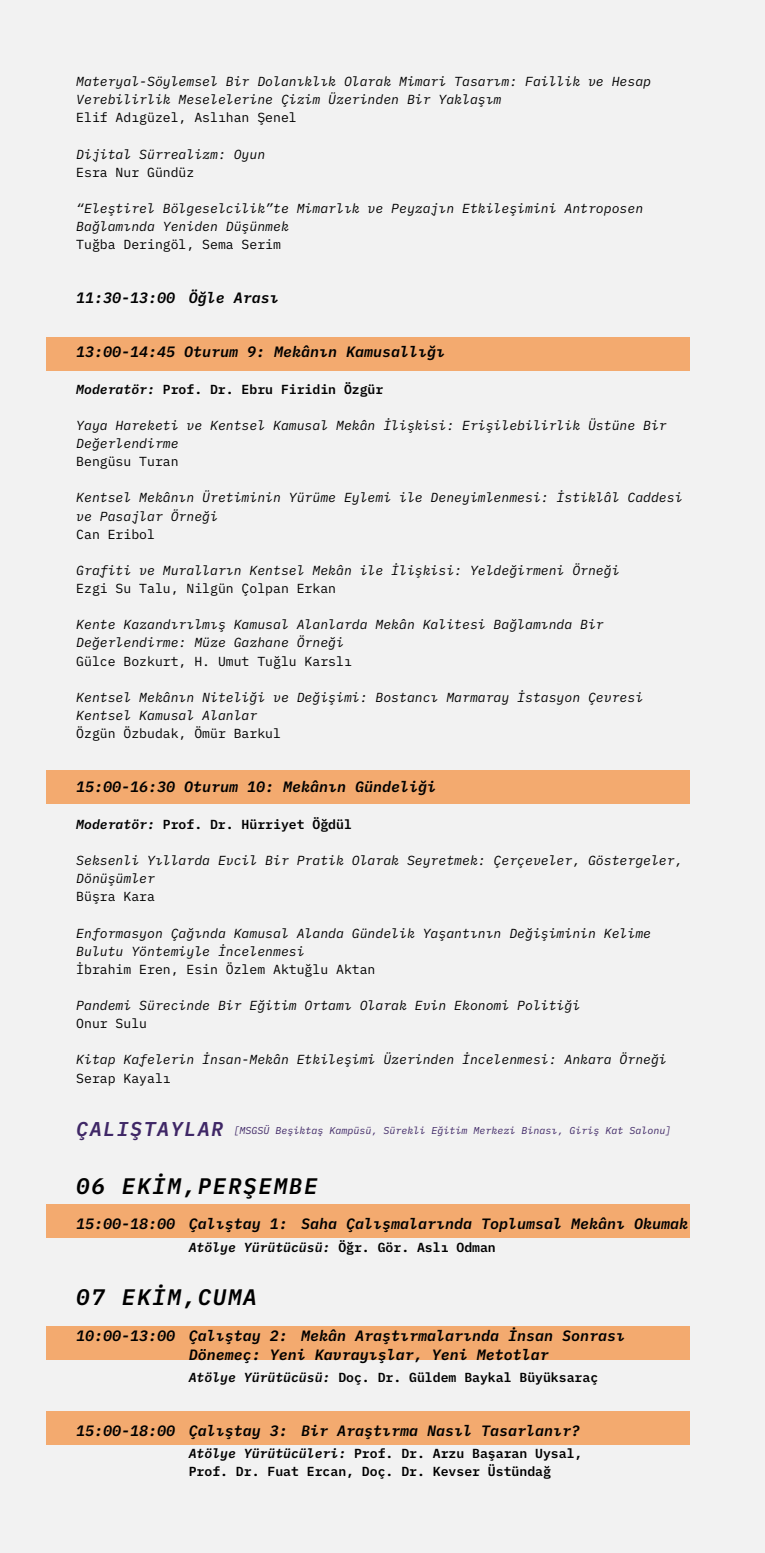
<style>
.page{position:relative;width:765px;height:1553px;background:#fff}
.page>*{position:absolute;margin:0;border:0;box-sizing:border-box;transform-origin:0 0}
.t1{font:italic 600 22.5px "IBM Plex Mono";letter-spacing:.075em;color:#000}
.t2{font:italic 600 20px "IBM Plex Mono";letter-spacing:.075em;color:#3f2766}
.t3{font:italic 600 15px/18.1px "IBM Plex Mono";color:#000}
.t4{font:italic 13.12px/18.1px "IBM Plex Mono";color:#000}
.t5{font:13.12px "IBM Plex Mono";color:#000}
.t6{font:600 13.12px/18.1px "IBM Plex Mono";color:#000}
.t7{font:italic 600 13.12px "IBM Plex Mono";color:#000}
.t8{font:italic 10px "IBM Plex Mono";color:#3f2766}
.s1{font-style:italic}
.s2{font-style:normal}
</style>
<div class="page">
<div style="left:0;top:0;width:765px;height:1552px;background:#f2f2f2"></div>
<div style="left:46px;top:337px;width:643px;height:33px;background:#f3aa6f"></div>
<div style="left:46px;top:770px;width:643px;height:34px;background:#f3aa6f"></div>
<div style="left:46px;top:1204px;width:643px;height:34px;background:#f3aa6f"></div>
<div style="left:46px;top:1326px;width:643px;height:34px;background:#f3aa6f"></div>
<div style="left:46px;top:1410px;width:643px;height:34px;background:#f3aa6f"></div>
<p class="t4" style="left:76px;top:71px;width:576px">Materyal-Söylemsel Bir Dolanıklık Olarak Mimari Tasarım: Faillik ve Hesap<br>Verebilirlik Meselelerine Çizim Üzerinden Bir Yaklaşım</p>
<p class="t5" style="left:76px;top:108px;width:222px">Elif Adıgüzel, Aslıhan Şenel</p>
<p class="t4" style="left:76px;top:144px;width:191px">Dijital Sürrealizm: Oyun</p>
<p class="t5" style="left:76px;top:162px;width:120px">Esra Nur Gündüz</p>
<p class="t4" style="left:76px;top:198px;width:568px">“Eleştirel Bölgeselcilik”te Mimarlık ve Peyzajın Etkileşimini Antroposen<br>Bağlamında Yeniden Düşünmek</p>
<p class="t5" style="left:76px;top:234px;width:206px">Tuğba Deringöl, Sema Serim</p>
<p class="t3" style="left:76px;top:287px;width:204px">11:30-13:00 Öğle Arası</p>
<p class="t3" style="left:76px;top:342px;width:371px">13:00-14:45 Oturum 9: Mekânın Kamusallığı</p>
<p class="t6" style="left:76px;top:379px;width:309px"><span class="s1">Moderatör:</span> Prof. Dr. Ebru Firidin Özgür</p>
<p class="t4" style="left:76px;top:415px;width:592px">Yaya Hareketi ve Kentsel Kamusal Mekân İlişkisi: Erişilebilirlik Üstüne Bir<br>Değerlendirme</p>
<p class="t5" style="left:76px;top:451px;width:104px">Bengüsu Turan</p>
<p class="t4" style="left:76px;top:487px;width:608px">Kentsel Mekânın Üretiminin Yürüme Eylemi ile Deneyimlenmesi: İstiklâl Caddesi ve Pasajlar Örneği</p>
<p class="t5" style="left:76px;top:524px;width:80px">Can Eribol</p>
<p class="t4" style="left:76px;top:560px;width:545px">Grafiti ve Muralların Kentsel Mekân ile İlişkisi: Yeldeğirmeni Örneği</p>
<p class="t5" style="left:76px;top:578px;width:261px">Ezgi Su Talu, Nilgün Çolpan Erkan</p>
<p class="t4" style="left:76px;top:614px;width:529px">Kente Kazandırılmış Kamusal Alanlarda Mekân Kalitesi Bağlamında Bir<br>Değerlendirme: Müze Gazhane Örneği</p>
<p class="t5" style="left:76px;top:651px;width:277px">Gülce Bozkurt, H. Umut Tuğlu Karslı</p>
<p class="t4" style="left:76px;top:687px;width:568px">Kentsel Mekânın Niteliği ve Değişimi: Bostancı Marmaray İstasyon Çevresi<br>Kentsel Kamusal Alanlar</p>
<p class="t5" style="left:76px;top:723px;width:206px">Özgün Özbudak, Ömür Barkul</p>
<p class="t3" style="left:76px;top:777px;width:362px">15:00-16:30 Oturum 10: Mekânın Gündeliği</p>
<p class="t6" style="left:76px;top:814px;width:277px"><span class="s1">Moderatör:</span> Prof. Dr. Hürriyet Öğdül</p>
<p class="t4" style="left:76px;top:850px;width:608px">Seksenli Yıllarda Evcil Bir Pratik Olarak Seyretmek: Çerçeveler, Göstergeler,<br>Dönüşümler</p>
<p class="t5" style="left:76px;top:886px;width:80px">Büşra Kara</p>
<p class="t4" style="left:76px;top:922px;width:576px">Enformasyon Çağında Kamusal Alanda Gündelik Yaşantının Değişiminin Kelime<br>Bulutu Yöntemiyle İncelenmesi</p>
<p class="t5" style="left:76px;top:959px;width:301px">İbrahim Eren, Esin Özlem Aktuğlu Aktan</p>
<p class="t4" style="left:76px;top:995px;width:505px">Pandemi Sürecinde Bir Eğitim Ortamı Olarak Evin Ekonomi Politiği</p>
<p class="t5" style="left:76px;top:1013px;width:72px">Onur Sulu</p>
<p class="t4" style="left:76px;top:1049px;width:592px">Kitap Kafelerin İnsan-Mekân Etkileşimi Üzerinden İncelenmesi: Ankara Örneği</p>
<p class="t5" style="left:76px;top:1068px;width:96px">Serap Kayalı</p>
<h2 class="t2" style="left:76px;top:1113px;width:148px">ÇALIŞTAYLAR</h2>
<h1 class="t1" style="left:76px;top:1168px;width:243px">06 EKİM,PERŞEMBE</h1>
<p class="t3" style="left:76px;top:1213px;width:614px">15:00-18:00 Çalıştay 1: Saha Çalışmalarında Toplumsal Mekânı Okumak</p>
<p class="t7" style="left:189px;top:1237px;width:309px">Atölye Yürütücüsü: <span class="s2">Öğr. Gör. Aslı Odman</span></p>
<h1 class="t1" style="left:76px;top:1279px;width:182px">07 EKİM,CUMA</h1>
<p class="t3" style="left:189px;top:1325px;width:438px;text-indent:-112px">10:00-13:00 Çalıştay 2: Mekân Araştırmalarında İnsan Sonrası<br>Dönemeç: Yeni Kavrayışlar, Yeni Metotlar</p>
<p class="t6" style="left:189px;top:1367px;width:411px"><span class="s1">Atölye Yürütücüsü:</span> Doç. Dr. Güldem Baykal Büyüksaraç</p>
<p class="t3" style="left:76px;top:1420px;width:506px">15:00-18:00 Çalıştay 3: Bir Araştırma Nasıl Tasarlanır?</p>
<p class="t6" style="left:189px;top:1443px;width:395px"><span class="s1">Atölye Yürütücüleri:</span> Prof. Dr. Arzu Başaran Uysal,<br>Prof. Dr. Fuat Ercan, Doç. Dr. Kevser Üstündağ</p>
<p class="t8" style="left:233px;top:1123px;width:439px">[MSGSÜ Beşiktaş Kampüsü, Sürekli Eğitim Merkezi Binası, Giriş Kat Salonu]</p>
</div>
